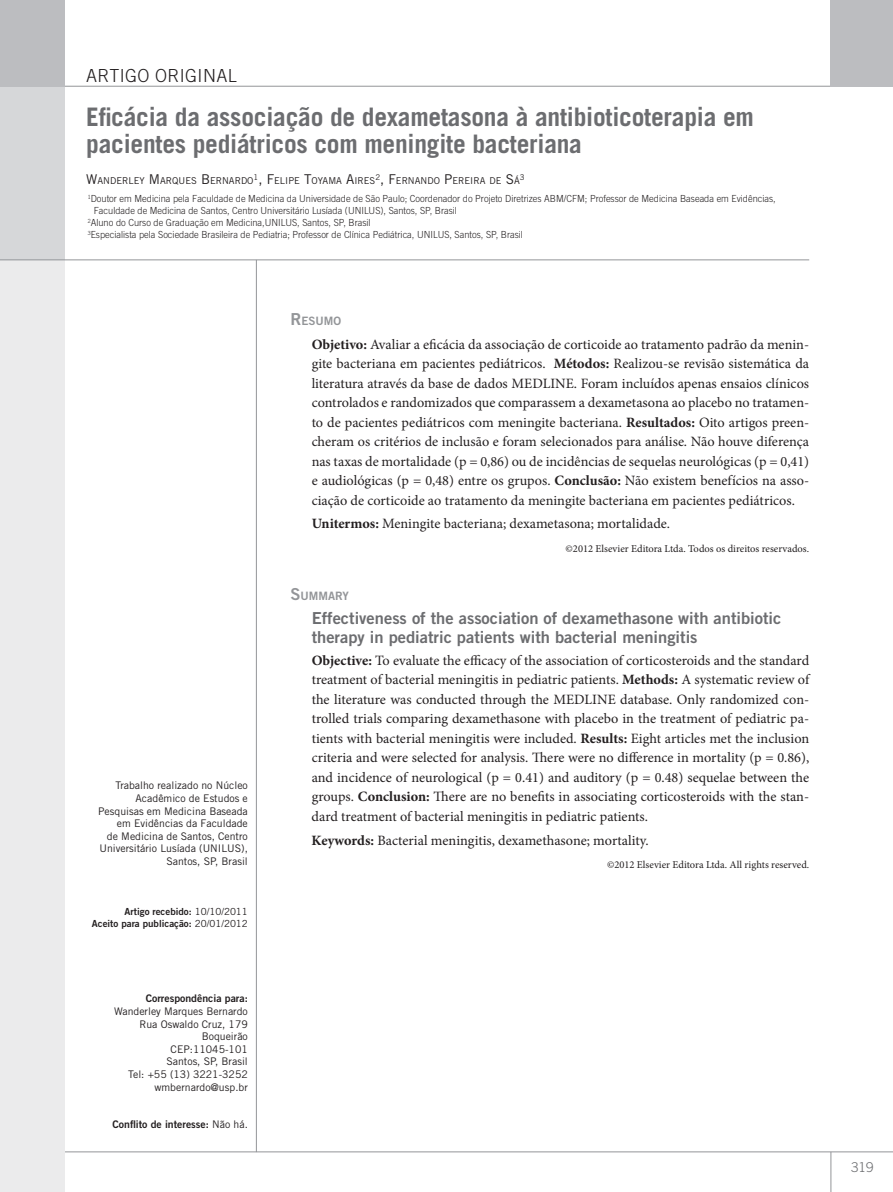
<style>
.page{position:relative;width:893px;height:1192px;background:#fff}
.page>*{position:absolute;margin:0;border:0;box-sizing:border-box;transform-origin:0 0}
.t1{font:700 25.5px/27px "Trade Gothic LT Std";letter-spacing:-.01em;color:#6c6d70}
.t2{font:300 18px "Trade Gothic LT Std";letter-spacing:.02em;color:#231f20}
.t3{font:16.5px/19.5px "Trade Gothic LT Std Bd 2";color:#6c6d70}
.t4{font:14.25px/19.5px "Minion Pro";color:#231f20;text-align:justify}
.t5{font:300 13.5px "Trade Gothic LT Std";color:#6c6d70}
.t6{font:11.55px "Trade Gothic LT Std Bd 2";color:#939598}
.t7{font:10.5px/12.6px "Trade Gothic LT Std";color:#231f20;text-align:right}
.t8{font:10.5px "Minion Pro";color:#231f20}
.t9{font:10.5px "Trade Gothic LT Std Bd 2";color:#231f20}
.t10{font:300 9.75px "Trade Gothic LT Std";color:#231f20;scale:.95 1}
.t11{font:9.75px/12px "Trade Gothic LT Std Bd 2";color:#231f20;text-align:right}
.t12{font:9.45px "Trade Gothic LT Std";color:#231f20}
.t13{font:7.8px "Trade Gothic LT Std";color:#231f20}
.s1{font-size:13.5px}
.s2{font-family:"Trade Gothic LT Std"}
.s3{font-size:16.5px}
.s4{font-weight:700}
</style>
<div class="page">
<hr style="left:1px;top:86px;width:892px;height:1px;background:#939598">
<div style="left:830px;top:0;width:63px;height:86px;background:#bcbdc0"></div>
<hr style="left:65px;top:1151px;width:828px;height:1px;background:#939598">
<hr style="left:831px;top:1151px;width:1px;height:40px;background:#939598">
<div style="left:0;top:0;width:65px;height:86px;background:#bcbdc0"></div>
<div style="left:0;top:260px;width:65px;height:931px;background:#ebebec"></div>
<div style="left:0;top:86px;width:65px;height:174px;background:#d6d7d9"></div>
<hr style="left:0;top:260px;width:809px;height:1px;background:#939598">
<hr style="left:256px;top:260px;width:1px;height:892px;background:#939598">
<p class="t2" style="left:86px;top:65px;width:152px">ARTIGO ORIGINAL</p>
<h1 class="t1" style="left:86px;top:103px;width:669px">Eficácia da associação de dexametasona à antibioticoterapia em pacientes pediátricos com meningite bacteriana</h1>
<p class="t12" style="left:86px;top:175px;width:435px"><span class="s1">W</span>ANDERLEY <span class="s1">M</span>ARQUES <span class="s1">B</span>ERNARDO<sup>1</sup><span class="s1">, F</span>ELIPE <span class="s1">T</span>OYAMA <span class="s1">A</span>IRES<sup>2</sup><span class="s1">, F</span>ERNANDO <span class="s1">P</span>EREIRA DE <span class="s1">S</span>Á</p>
<p class="t13" style="left:520px;top:172px;width:6px">3</p>
<p class="t10" style="left:88px;top:193px;width:726px"><sup>1</sup>Doutor em Medicina pela Faculdade de Medicina da Universidade de São Paulo; Coordenador do Projeto Diretrizes ABM/CFM; Professor de Medicina Baseada em Evidências,</p>
<p class="t10" style="left:94px;top:205px;width:384px">Faculdade de Medicina de Santos, Centro Universitário Lusíada (UNILUS), Santos, SP, Brasil</p>
<p class="t10" style="left:88px;top:217px;width:299px"><sup>2</sup>Aluno do Curso de Graduação em Medicina,UNILUS, Santos, SP, Brasil</p>
<p class="t10" style="left:88px;top:229px;width:460px"><sup>3</sup>Especialista pela Sociedade Brasileira de Pediatria; Professor de Clínica Pediátrica, UNILUS, Santos, SP, Brasil</p>
<p class="t7" style="left:98px;top:779px;width:151px">Trabalho realizado no Núcleo<br>Acadêmico de Estudos e<br>Pesquisas em Medicina Baseada em Evidências da Faculdade<br>de Medicina de Santos, Centro<br>Universitário Lusíada (UNILUS),<br>Santos, SP, Brasil</p>
<p class="t11" style="left:92px;top:905px;width:157px">Artigo recebido: <span class="s2">10/10/2011<br></span>Aceito para publicação: <span class="s2">20/01/2012</span></p>
<p class="t9" style="left:146px;top:992px;width:104px">Correspondência para:</p>
<p class="t7" style="left:114px;top:1004px;width:135px">Wanderley Marques Bernardo<br>Rua Oswaldo Cruz, 179<br>Boqueirão<br>CEP:11045-101<br>Santos, SP, Brasil<br>Tel: +55 (13) 3221-3252 wmbernardo@usp.br</p>
<p class="t9" style="left:113px;top:1118px;width:137px">Conflito de interesse: <span class="s2">Não há.</span></p>
<p class="t6" style="left:290px;top:313px;width:52px"><span class="s3">R</span>ESUMO</p>
<p class="t4" style="left:312px;top:334px;width:499px"><span class="s4">Objetivo:</span> Avaliar a eficácia da associação de corticoide ao tratamento padrão da menin&shy;gite bacteriana em pacientes pediátricos. <span class="s4">Métodos:</span> Realizou-se revisão sistemática da literatura através da base de dados MEDLINE. Foram incluídos apenas ensaios clínicos controlados e randomizados que comparassem a dexametasona ao placebo no tratamen&shy;to de pacientes pediátricos com meningite bacteriana. <span class="s4">Resultados:</span> Oito artigos preen&shy;cheram os critérios de inclusão e foram selecionados para análise. Não houve diferença nas taxas de mortalidade (p = 0,86) ou de incidências de sequelas neurológicas (p = 0,41) e audiológicas (p = 0,48) entre os grupos. <span class="s4">Conclusão:</span> Não existem benefícios na asso&shy;ciação de corticoide ao tratamento da meningite bacteriana em pacientes pediátricos.</p>
<p class="t4" style="left:312px;top:514px;width:360px"><span class="s4">Unitermos:</span> Meningite bacteriana; dexametasona; mortalidade.</p>
<p class="t8" style="left:565px;top:542px;width:245px">©2012 Elsevier Editora Ltda. Todos os direitos reservados.</p>
<p class="t6" style="left:290px;top:588px;width:60px"><span class="s3">S</span>UMMARY</p>
<p class="t3" style="left:312px;top:608px;width:471px">Effectiveness of the association of dexamethasone with antibiotic therapy in pediatric patients with bacterial meningitis</p>
<p class="t4" style="left:312px;top:650px;width:499px"><span class="s4">Objective:</span> To evaluate the efficacy of the association of corticosteroids and the standard treatment of bacterial meningitis in pediatric patients. <span class="s4">Methods:</span> A systematic review of the literature was conducted through the MEDLINE database. Only randomized con&shy;trolled trials comparing dexamethasone with placebo in the treatment of pediatric pa&shy;tients with bacterial meningitis were included. <span class="s4">Results:</span> Eight articles met the inclusion criteria and were selected for analysis. There were no difference in mortality (p = 0.86), and incidence of neurological (p = 0.41) and auditory (p = 0.48) sequelae between the groups. <span class="s4">Conclusion:</span> There are no benefits in associating corticosteroids with the stan&shy;dard treatment of bacterial meningitis in pediatric patients.</p>
<p class="t4" style="left:312px;top:830px;width:338px"><span class="s4">Keywords:</span> Bacterial meningitis, dexamethasone; mortality.</p>
<p class="t8" style="left:607px;top:858px;width:204px">©2012 Elsevier Editora Ltda. All rights reserved.</p>
<p class="t5" style="left:851px;top:1159px;width:24px">319</p>
</div>
